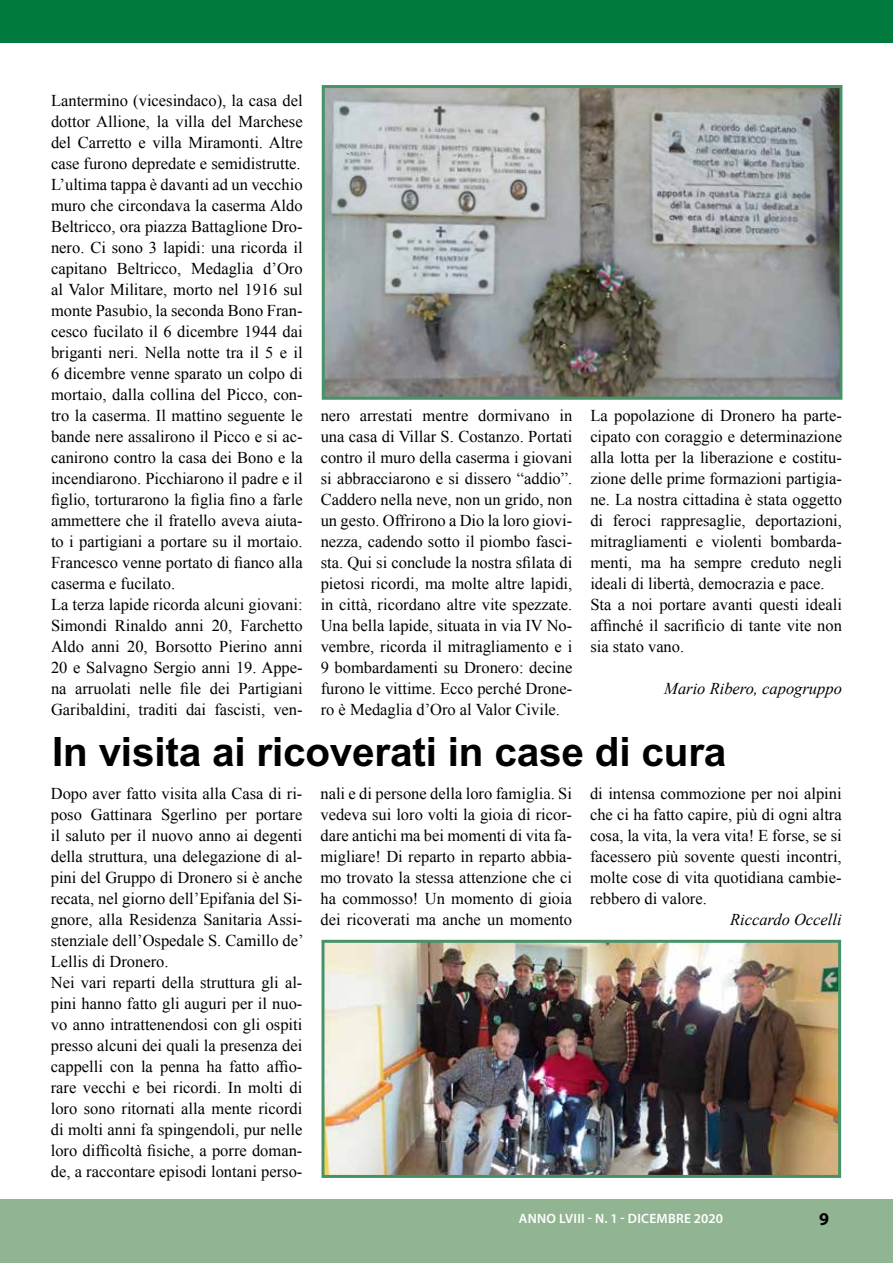
<style>
.page{position:relative;width:893px;height:1263px;background:#fff}
.page>*{position:absolute;margin:0;border:0;box-sizing:border-box;transform-origin:0 0}
.t1{font:700 40.5px "M Arial";letter-spacing:-.005em;color:#000}
.t2{font:700 18px "Myriad Pro";color:#000}
.t3{font:16.5px/21px "Times New Roman";color:#000}
.t4{font:italic 16.5px "Times New Roman";color:#000}
.t5{font:600 13.5px "Myriad Pro";letter-spacing:.02em;color:#fff}
</style>
<div class="page">
<img style="left:326px;top:89px;width:512px;height:307px">
<div style="left:322px;top:85px;width:520px;height:315px;border:3px solid #479268"></div>
<img style="left:325px;top:944px;width:512px;height:230px">
<div style="left:321px;top:940px;width:520px;height:238px;border:3px solid #479268"></div>
<div style="left:0;top:1199px;width:893px;height:64px;background:#91b592"></div>
<div style="left:0;top:0;width:893px;height:43px;background:#007b3d"></div>
<p class="t3" style="left:51px;top:89px;width:253px">Lantermino (vicesindaco), la casa del dottor Allione, la villa del Marchese del Carretto e villa Miramonti. Altre case furono depredate e semidistrutte.<br>L’ultima tappa è davanti ad un vecchio muro che circondava la caserma Aldo Beltricco, ora piazza Battaglione Dro&shy;nero. Ci sono 3 lapidi: una ricorda il capitano Beltricco, Medaglia d’Oro al Valor Militare, morto nel 1916 sul monte Pasubio, la seconda Bono Fran&shy;cesco fucilato il 6 dicembre 1944 dai briganti neri. Nella notte tra il 5 e il 6 dicembre venne sparato un colpo di mortaio, dalla collina del Picco, con&shy;tro la caserma. Il mattino seguente le bande nere assalirono il Picco e si ac&shy;canirono contro la casa dei Bono e la incendiarono. Picchiarono il padre e il figlio, torturarono la figlia fino a farle ammettere che il fratello aveva aiuta&shy;to i partigiani a portare su il mortaio.<br>Francesco venne portato di fianco alla caserma e fucilato.<br>La terza lapide ricorda alcuni giovani:<br>Simondi Rinaldo anni 20, Farchetto Aldo anni 20, Borsotto Pierino anni 20 e Salvagno Sergio anni 19. Appe&shy;na arruolati nelle file dei Partigiani Garibaldini, traditi dai fascisti, ven-</p>
<p class="t3" style="left:321px;top:404px;width:253px;text-align:justify">nero arrestati mentre dormivano in una casa di Villar S. Costanzo. Portati contro il muro della caserma i giovani si abbracciarono e si dissero “addio”.<br>Caddero nella neve, non un grido, non un gesto. Offrirono a Dio la loro giovi&shy;nezza, cadendo sotto il piombo fasci&shy;sta. Qui si conclude la nostra sfilata di pietosi ricordi, ma molte altre lapidi, in città, ricordano altre vite spezzate.<br>Una bella lapide, situata in via IV No&shy;vembre, ricorda il mitragliamento e i 9 bombardamenti su Dronero: decine furono le vittime. Ecco perché Drone&shy;ro è Medaglia d’Oro al Valor Civile.</p>
<p class="t3" style="left:590px;top:404px;width:253px">La popolazione di Dronero ha parte&shy;cipato con coraggio e determinazione alla lotta per la liberazione e costitu&shy;zione delle prime formazioni partigia&shy;ne. La nostra cittadina è stata oggetto di feroci rappresaglie, deportazioni, mitragliamenti e violenti bombarda&shy;menti, ma ha sempre creduto negli ideali di libertà, democrazia e pace.<br>Sta a noi portare avanti questi ideali affinché il sacrificio di tante vite non sia stato vano.</p>
<p class="t4" style="left:664px;top:677px;width:179px">Mario Ribero, capogruppo</p>
<h1 class="t1" style="left:52px;top:728px;width:676px">In visita ai ricoverati in case di cura</h1>
<p class="t3" style="left:51px;top:782px;width:254px">Dopo aver fatto visita alla Casa di ri&shy;poso Gattinara Sgerlino per portare il saluto per il nuovo anno ai degenti della struttura, una delegazione di al&shy;pini del Gruppo di Dronero si è anche recata, nel giorno dell’Epifania del Si&shy;gnore, alla Residenza Sanitaria Assi&shy;stenziale dell’Ospedale S. Camillo de’ Lellis di Dronero.<br>Nei vari reparti della struttura gli al&shy;pini hanno fatto gli auguri per il nuo&shy;vo anno intrattenendosi con gli ospiti presso alcuni dei quali la presenza dei cappelli con la penna ha fatto affio&shy;rare vecchi e bei ricordi. In molti di loro sono ritornati alla mente ricordi di molti anni fa spingendoli, pur nelle loro difficoltà fisiche, a porre doman&shy;de, a raccontare episodi lontani perso-</p>
<p class="t3" style="left:320px;top:782px;width:253px;text-align:justify">nali e di persone della loro famiglia. Si vedeva sui loro volti la gioia di ricor&shy;dare antichi ma bei momenti di vita fa&shy;migliare! Di reparto in reparto abbia&shy;mo trovato la stessa attenzione che ci ha commosso! Un momento di gioia dei ricoverati ma anche un momento</p>
<p class="t3" style="left:590px;top:782px;width:253px;text-align:justify">di intensa commozione per noi alpini che ci ha fatto capire, più di ogni altra cosa, la vita, la vera vita! E forse, se si facessero più sovente questi incontri, molte cose di vita quotidiana cambie&shy;rebbero di valore.</p>
<p class="t4" style="left:730px;top:908px;width:113px">Riccardo Occelli</p>
<p class="t5" style="left:519px;top:1210px;width:206px">ANNO LVIII - N. 1 - DICEMBRE 2020</p>
<p class="t2" style="left:819px;top:1207px;width:11px">9</p>
</div>
